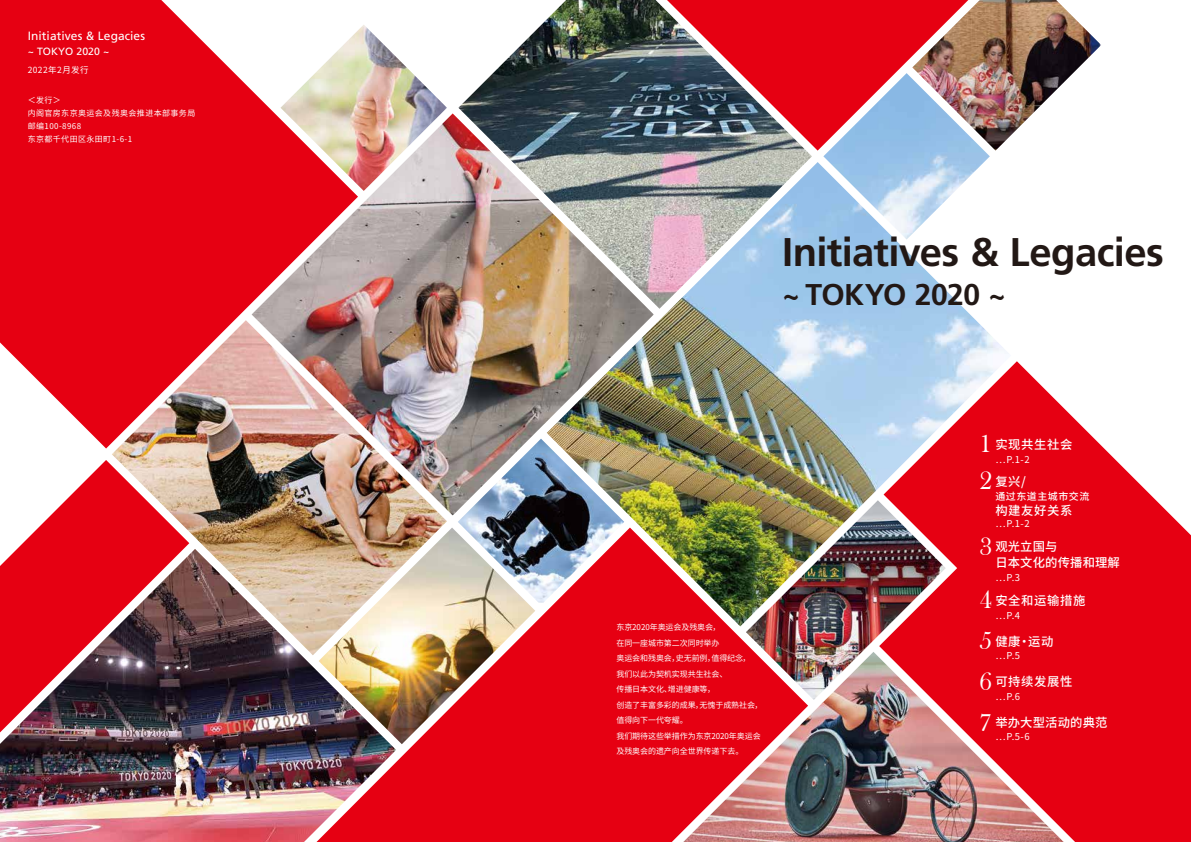
<style>
.page{position:relative;width:1191px;height:842px;background:#fff}
.page>*{position:absolute;margin:0;border:0;box-sizing:border-box;transform-origin:0 0}
.t1{font:700 40px "Frutiger LT Std";letter-spacing:-.015em;color:#221815}
.t2{font:700 30px "Frutiger LT Std";letter-spacing:-.01em;color:#221815}
.t3{font:500 12.4px "Noto Sans CJ Ksc";letter-spacing:.05em;color:#fff}
.t4{font:500 12.4px/16px "Noto Sans CJ Ksc";letter-spacing:.01em;color:#fff}
.t5{font:12px "Frutiger LT Std";letter-spacing:.005em;color:#fff}
.t6{font:10.5px "Frutiger LT Std";letter-spacing:.005em;color:#fff}
.t7{font:500 10px "Noto Sans CJ Ksc";letter-spacing:.05em;color:#fff}
.t8{font:9.5px "Noto Sans CJ Ksc";color:#fff}
.t9{font:8.5px "Noto Sans CJ Ksc";letter-spacing:.05em;color:#fff}
.t10{font:8px/15.5px "Noto Sans CJ Ksc";letter-spacing:-.01em;color:#fff}
.t11{font:8px/13px "Noto Sans CJ Ksc";letter-spacing:.05em;color:#fff}
.s1{font-family:"Bask Old Face";font-weight:400;font-size:25.6px}
</style>
<div class="page">
<img style="left:629px;top:162px;width:380px;height:366px">
<img style="left:358px;top:113px;width:295px;height:402px">
<img style="left:458px;top:439px;width:166px;height:89px">
<img style="left:358px;top:25px;width:89px;height:166px">
<img style="left:823px;top:151px;width:166px;height:89px">
<img style="left:112px;top:320px;width:335px;height:229px">
<img style="left:746px;top:500px;width:133px;height:152px">
<svg style="left:812px;top:0;width:100px;height:151px;background:#d33d53"></svg>
<img style="left:912px;top:0;width:189px;height:151px">
<svg style="left:0;top:0;width:358px;height:448px;background:#e1464f"></svg>
<svg style="left:17px;top:460px;width:172px;height:89px;fill:#e60012"></svg>
<img style="left:316px;top:528px;width:492px;height:314px">
<img style="left:683px;top:652px;width:196px;height:190px">
<svg style="left:879px;top:361px;width:312px;height:481px;background:#dd3f4c"></svg>
<img style="left:318px;top:528px;width:217px;height:216px">
<img style="left:458px;top:0;width:354px;height:309px">
<img style="left:0;top:549px;width:396px;height:293px">
<h3 class="t5" style="left:28px;top:29px;width:119px">Initiatives &amp; Legacies</h3>
<h3 class="t6" style="left:28px;top:45px;width:83px">~ TOKYO 2020 ~</h3>
<p class="t9" style="left:28px;top:65px;width:62px">2022年2月发行</p>
<p class="t11" style="left:28px;top:93px;width:169px">＜发行＞<br>内阁官房东京奥运会及残奥会推进本部事务局邮编100-8968<br>东京都千代田区永田町1-6-1</p>
<h1 class="t1" style="left:782px;top:229px;width:383px">Initiatives &amp; Legacies</h1>
<h2 class="t2" style="left:782px;top:277px;width:225px">~ TOKYO 2020 ~</h2>
<p class="t10" style="left:616px;top:620px;width:148px">东京2020年奥运会及残奥会，<br>在同一座城市第二次同时举办<br>奥运会和残奥会，史无前例，值得纪念，<br>我们以此为契机实现共生社会、<br>传播日本文化、增进健康等，<br>创造了丰富多彩的成果，无愧于成熟社会，值得向下一代夸耀。<br>我们期待这些举措作为东京2020年奥运会及残奥会的遗产向全世界传递下去。</p>
<h3 class="t3" style="left:979px;top:437px;width:94px"><span class="s1">1</span> 实现共生社会</h3>
<p class="t8" style="left:995px;top:454px;width:36px">…P.1-2</p>
<h3 class="t3" style="left:979px;top:474px;width:48px"><span class="s1">2</span> 复兴/</h3>
<p class="t7" style="left:995px;top:490px;width:95px">通过东道主城市交流</p>
<h3 class="t3" style="left:995px;top:503px;width:79px">构建友好关系</h3>
<p class="t8" style="left:995px;top:519px;width:36px">…P.1-2</p>
<h3 class="t4" style="left:995px;top:539px;width:126px;text-indent:-16px"><span class="s1">3</span> 观光立国与<br>日本文化的传播和理解</h3>
<p class="t8" style="left:995px;top:572px;width:26px">…P.3</p>
<h3 class="t3" style="left:979px;top:593px;width:107px"><span class="s1">4</span> 安全和运输措施</h3>
<p class="t8" style="left:995px;top:610px;width:26px">…P.4</p>
<h3 class="t3" style="left:979px;top:634px;width:75px"><span class="s1">5</span> 健康・运动</h3>
<p class="t8" style="left:995px;top:650px;width:26px">…P.5</p>
<h3 class="t3" style="left:979px;top:675px;width:94px"><span class="s1">6</span> 可持续发展性</h3>
<p class="t8" style="left:995px;top:691px;width:26px">…P.6</p>
<h3 class="t4" style="left:979px;top:715px;width:129px"><span class="s1">7</span> 举办大型活动的典范</h3>
<p class="t8" style="left:995px;top:731px;width:36px">…P.5-6</p>
</div>
